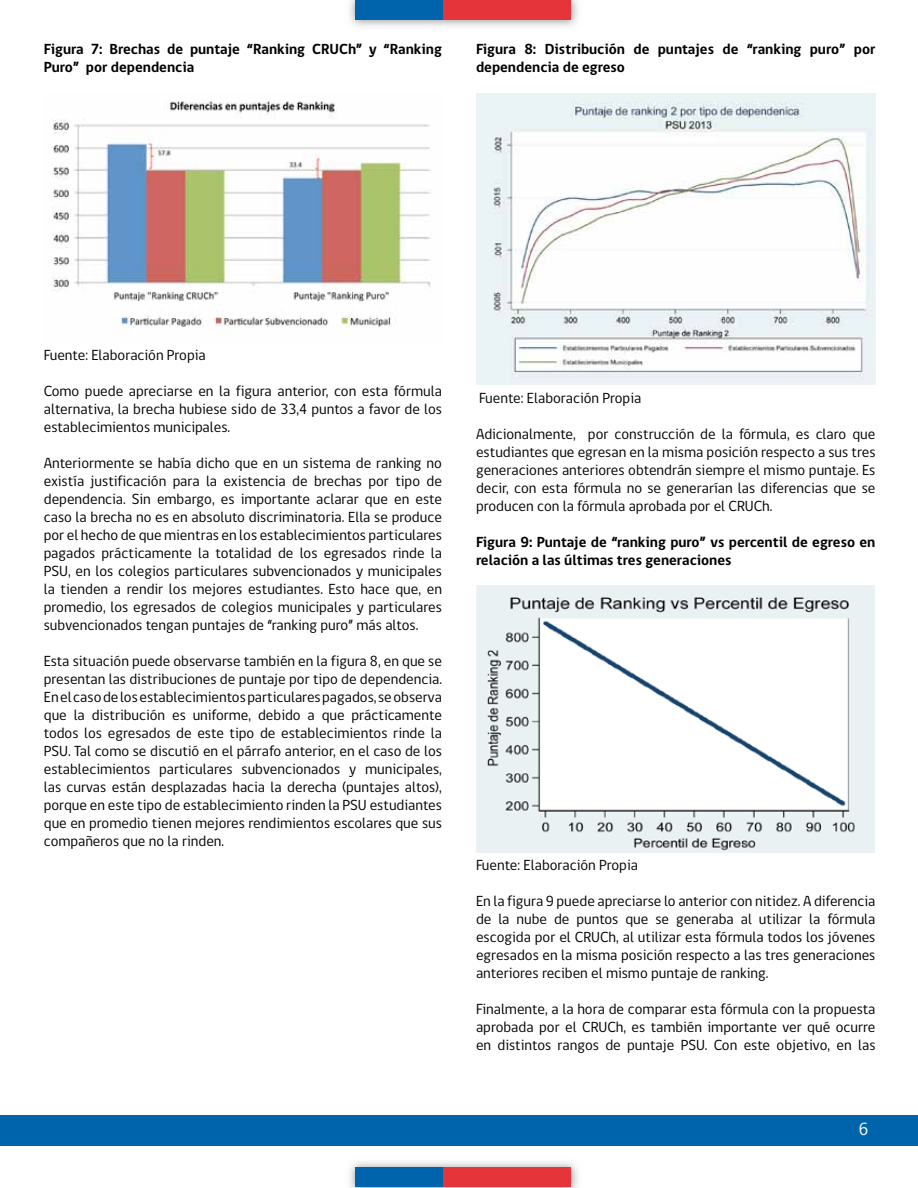
<style>
.page{position:relative;width:918px;height:1188px;background:#fff}
.page>*{position:absolute;margin:0;border:0;box-sizing:border-box;transform-origin:0 0}
.t1{font:18px "gob CL";color:#fff}
.t2{font:15px/18px "gob CL";color:#000;text-align:justify}
.t3{font:700 15px/18px "gob CL";color:#000}
</style>
<div class="page">
<img style="left:349px;top:0;width:229px;height:27px">
<div style="left:355px;top:1px;width:89px;height:19px;background:#0064ad"></div>
<div style="left:444px;top:1px;width:127px;height:19px;background:#e5343a"></div>
<img style="left:349px;top:1162px;width:229px;height:26px">
<div style="left:355px;top:1168px;width:89px;height:19px;background:#0064ad"></div>
<div style="left:444px;top:1168px;width:127px;height:19px;background:#e5343a"></div>
<div style="left:0;top:1115px;width:918px;height:30px;background:#0064ad"></div>
<img style="left:52px;top:101px;width:380px;height:234px">
<img style="left:476px;top:93px;width:399px;height:292px">
<img style="left:476px;top:586px;width:398px;height:266px">
<p class="t3" style="left:44px;top:41px;width:400px">Figura 7: Brechas de puntaje “Ranking CRUCh” y “Ranking<br>Puro” por dependencia</p>
<p class="t3" style="left:476px;top:41px;width:401px">Figura 8: Distribución de puntajes de “ranking puro” por dependencia de egreso</p>
<p class="t2" style="left:44px;top:347px;width:164px">Fuente: Elaboración Propia</p>
<p class="t2" style="left:44px;top:383px;width:400px">Como puede apreciarse en la figura anterior, con esta fórmula alternativa, la brecha hubiese sido de 33,4 puntos a favor de los establecimientos municipales.</p>
<p class="t2" style="left:44px;top:455px;width:400px">Anteriormente se había dicho que en un sistema de ranking no existía justificación para la existencia de brechas por tipo de dependencia. Sin embargo, es importante aclarar que en este caso la brecha no es en absoluto discriminatoria. Ella se produce por el hecho de que mientras en los establecimientos particulares pagados prácticamente la totalidad de los egresados rinde la PSU, en los colegios particulares subvencionados y municipales la tienden a rendir los mejores estudiantes. Esto hace que, en promedio, los egresados de colegios municipales y particulares subvencionados tengan puntajes de “ranking puro” más altos.</p>
<p class="t2" style="left:44px;top:653px;width:400px">Esta situación puede observarse también en la figura 8, en que se presentan las distribuciones de puntaje por tipo de dependencia.<br>En el caso de los establecimientos particulares pagados, se observa que la distribución es uniforme, debido a que prácticamente todos los egresados de este tipo de establecimientos rinde la PSU. Tal como se discutió en el párrafo anterior, en el caso de los establecimientos particulares subvencionados y municipales, las curvas están desplazadas hacia la derecha (puntajes altos), porque en este tipo de establecimiento rinden la PSU estudiantes que en promedio tienen mejores rendimientos escolares que sus compañeros que no la rinden.</p>
<p class="t2" style="left:479px;top:389px;width:164px">Fuente: Elaboración Propia</p>
<p class="t2" style="left:476px;top:425px;width:401px">Adicionalmente, por construcción de la fórmula, es claro que estudiantes que egresan en la misma posición respecto a sus tres generaciones anteriores obtendrán siempre el mismo puntaje. Es decir, con esta fórmula no se generarían las diferencias que se producen con la fórmula aprobada por el CRUCh.</p>
<p class="t3" style="left:476px;top:533px;width:401px">Figura 9: Puntaje de “ranking puro” vs percentil de egreso en relación a las últimas tres generaciones</p>
<p class="t2" style="left:476px;top:857px;width:164px">Fuente: Elaboración Propia</p>
<p class="t2" style="left:476px;top:893px;width:401px">En la figura 9 puede apreciarse lo anterior con nitidez. A diferencia de la nube de puntos que se generaba al utilizar la fórmula escogida por el CRUCh, al utilizar esta fórmula todos los jóvenes egresados en la misma posición respecto a las tres generaciones anteriores reciben el mismo puntaje de ranking.</p>
<p class="t2" style="left:476px;top:1001px;width:401px">Finalmente, a la hora de comparar esta fórmula con la propuesta aprobada por el CRUCh, es también importante ver qué ocurre en distintos rangos de puntaje PSU. Con este objetivo, en las</p>
<p class="t1" style="left:859px;top:1117px;width:11px">6</p>
</div>
